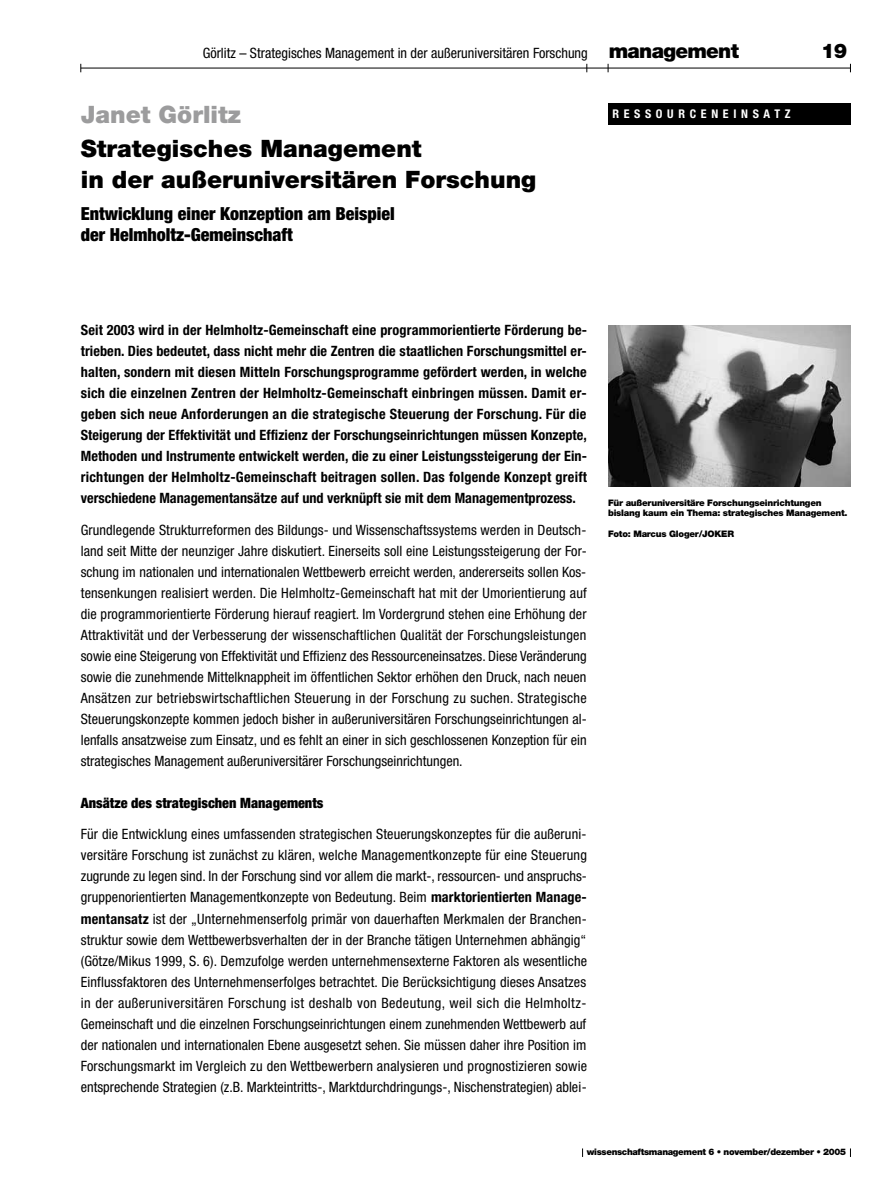
<style>
.page{position:relative;width:893px;height:1191px;background:#fff}
.page>*{position:absolute;margin:0;border:0;box-sizing:border-box;transform-origin:0 0}
.t1{font:900 24px/31.5px "Helvetica Neue";color:#000}
.t2{font:900 24px "Helvetica Neue";color:#9c9c9d}
.t3{font:900 20.25px "Helvetica Neue";color:#000}
.t4{font:900 condensed 18px/21px "Helvetica Neue";color:#000}
.t5{font:condensed 14.25px/21px "Helvetica Neue";color:#000;text-align:justify}
.t6{font:700 condensed 14.25px/21px "Helvetica Neue";color:#000;text-align:justify}
.t7{font:900 condensed 14.25px "Helvetica Neue";color:#000}
.t8{font:700 condensed 12px "Helvetica Neue";letter-spacing:.39em;color:#fff}
.t9{font:900 9px/10.5px "Helvetica Neue";letter-spacing:-.025em;color:#000}
.s1{font-weight:900;font-stretch:normal;font-size:20.25px}
.s2{font-weight:700}
</style>
<div class="page">
<hr style="left:81px;top:68px;width:769px;height:1px;background:#000">
<div style="left:608px;top:103px;width:242px;height:21px;background:#000"></div>
<img style="left:608px;top:325px;width:242px;height:161px">
<p class="t5" style="left:203px;top:42px;width:538px">Görlitz – Strategisches Management in der außeruniversitären Forschung <span class="s1">management</span></p>
<h2 class="t3" style="left:821px;top:39px;width:28px">19</h2>
<h1 class="t2" style="left:81px;top:100px;width:162px">Janet Görlitz</h1>
<h1 class="t1" style="left:81px;top:132px;width:457px">Strategisches Management<br>in der außeruniversitären Forschung</h1>
<p class="t4" style="left:81px;top:202px;width:316px">Entwicklung einer Konzeption am Beispiel der Helmholtz-Gemeinschaft</p>
<p class="t8" style="left:612px;top:107px;width:180px">RESSOURCENEINSATZ</p>
<p class="t6" style="left:81px;top:319px;width:508px">Seit 2003 wird in der Helmholtz-Gemeinschaft eine programmorientierte Förderung be&shy;trieben. Dies bedeutet, dass nicht mehr die Zentren die staatlichen Forschungsmittel er&shy;halten, sondern mit diesen Mitteln Forschungsprogramme gefördert werden, in welche sich die einzelnen Zentren der Helmholtz-Gemeinschaft einbringen müssen. Damit er&shy;geben sich neue Anforderungen an die strategische Steuerung der Forschung. Für die Steigerung der Effektivität und Effizienz der Forschungseinrichtungen müssen Konzepte, Methoden und Instrumente entwickelt werden, die zu einer Leistungssteigerung der Ein&shy;richtungen der Helmholtz-Gemeinschaft beitragen sollen. Das folgende Konzept greift verschiedene Managementansätze auf und verknüpft sie mit dem Managementprozess.</p>
<p class="t5" style="left:81px;top:519px;width:508px">Grundlegende Strukturreformen des Bildungs- und Wissenschaftssystems werden in Deutsch&shy;land seit Mitte der neunziger Jahre diskutiert. Einerseits soll eine Leistungssteigerung der For&shy;schung im nationalen und internationalen Wettbewerb erreicht werden, andererseits sollen Kos&shy;tensenkungen realisiert werden. Die Helmholtz-Gemeinschaft hat mit der Umorientierung auf die programmorientierte Förderung hierauf reagiert. Im Vordergrund stehen eine Erhöhung der Attraktivität und der Verbesserung der wissenschaftlichen Qualität der Forschungsleistungen sowie eine Steigerung von Effektivität und Effizienz des Ressourceneinsatzes. Diese Veränderung sowie die zunehmende Mittelknappheit im öffentlichen Sektor erhöhen den Druck, nach neuen Ansätzen zur betriebswirtschaftlichen Steuerung in der Forschung zu suchen. Strategische Steuerungskonzepte kommen jedoch bisher in außeruniversitären Forschungseinrichtungen al&shy;lenfalls ansatzweise zum Einsatz, und es fehlt an einer in sich geschlossenen Konzeption für ein strategisches Management außeruniversitärer Forschungseinrichtungen.</p>
<p class="t7" style="left:81px;top:794px;width:244px">Ansätze des strategischen Managements</p>
<p class="t5" style="left:81px;top:824px;width:508px">Für die Entwicklung eines umfassenden strategischen Steuerungskonzeptes für die außeruni&shy;versitäre Forschung ist zunächst zu klären, welche Managementkonzepte für eine Steuerung zugrunde zu legen sind. In der Forschung sind vor allem die markt-, ressourcen- und anspruchs&shy;gruppenorientierten Managementkonzepte von Bedeutung. Beim <span class="s2">marktorientierten Manage&shy;mentansatz</span> ist der „Unternehmenserfolg primär von dauerhaften Merkmalen der Branchen&shy;struktur sowie dem Wettbewerbsverhalten der in der Branche tätigen Unternehmen abhängig“ (Götze/Mikus 1999, S. 6). Demzufolge werden unternehmensexterne Faktoren als wesentliche Einflussfaktoren des Unternehmenserfolges betrachtet. Die Berücksichtigung dieses Ansatzes in der außeruniversitären Forschung ist deshalb von Bedeutung, weil sich die Helmholtz-Gemeinschaft und die einzelnen Forschungseinrichtungen einem zunehmenden Wettbewerb auf der nationalen und internationalen Ebene ausgesetzt sehen. Sie müssen daher ihre Position im Forschungsmarkt im Vergleich zu den Wettbewerbern analysieren und prognostizieren sowie entsprechende Strategien (z.B. Markteintritts-, Marktdurchdringungs-, Nischenstrategien) ablei-</p>
<p class="t9" style="left:608px;top:497px;width:241px">Für außeruniversitäre Forschungseinrichtungen bislang kaum ein Thema: strategisches Management.</p>
<p class="t9" style="left:608px;top:528px;width:127px">Foto: Marcus Gloger/JOKER</p>
<p class="t9" style="left:587px;top:1146px;width:261px">wissenschaftsmanagement 6 • november/dezember • 2005</p>
</div>
